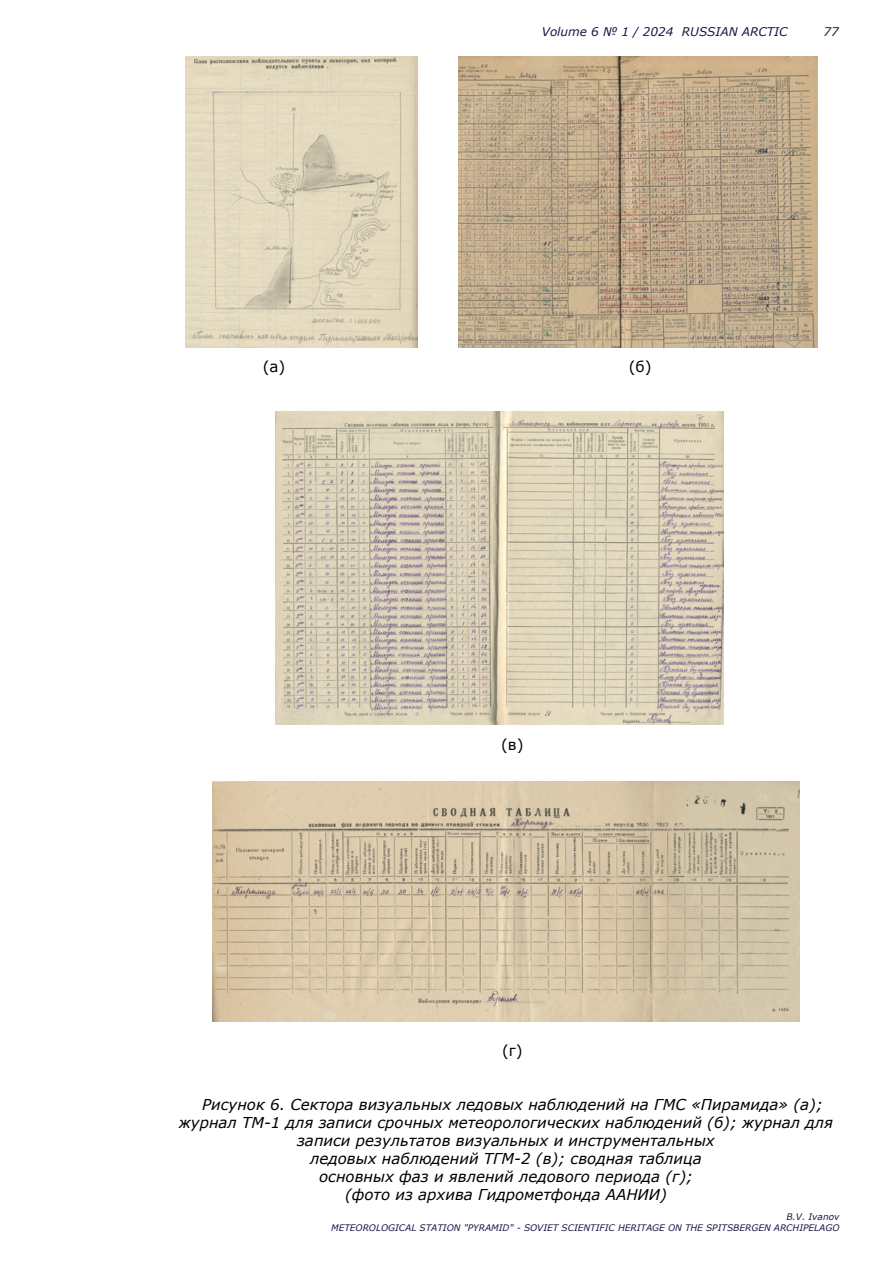
<style>
.page{position:relative;width:893px;height:1263px;background:#fff}
.page>*{position:absolute;margin:0;border:0;box-sizing:border-box;transform-origin:0 0}
.t1{font:italic 15px "Verdana";color:#000}
.t2{font:15px "Verdana";color:#000}
.t3{font:italic 12px "Verdana";color:#171846}
.t4{font:italic 9px/10.8px "Verdana";color:#171846;text-align:right}
</style>
<div class="page">
<img style="left:186px;top:56px;width:232px;height:292px">
<img style="left:458px;top:56px;width:359px;height:292px">
<img style="left:276px;top:411px;width:447px;height:314px">
<img style="left:213px;top:782px;width:586px;height:239px">
<p class="t3" style="left:542px;top:24px;width:247px">Volume 6 № 1 / 2024 RUSSIAN ARCTIC</p>
<p class="t3" style="left:823px;top:24px;width:17px">77</p>
<p class="t2" style="left:263px;top:356px;width:24px">(а)</p>
<p class="t2" style="left:629px;top:356px;width:24px">(б)</p>
<p class="t2" style="left:501px;top:734px;width:24px">(в)</p>
<p class="t2" style="left:502px;top:1040px;width:22px">(г)</p>
<p class="t1" style="left:202px;top:1094px;width:622px">Рисунок 6. Сектора визуальных ледовых наблюдений на ГМС «Пирамида» (а);</p>
<p class="t1" style="left:179px;top:1112px;width:656px">журнал ТМ-1 для записи срочных метеорологических наблюдений (б); журнал для</p>
<p class="t1" style="left:297px;top:1130px;width:419px">записи результатов визуальных и инструментальных</p>
<p class="t1" style="left:310px;top:1148px;width:393px">ледовых наблюдений ТГМ-2 (в); сводная таблица</p>
<p class="t1" style="left:319px;top:1166px;width:375px">основных фаз и явлений ледового периода (г);</p>
<p class="t1" style="left:345px;top:1184px;width:323px">(фото из архива Гидрометфонда ААНИИ)</p>
<p class="t4" style="left:331px;top:1211px;width:510px">B.V. Ivanov<br>METEOROLOGICAL STATION "PYRAMID" - SOVIET SCIENTIFIC HERITAGE ON THE SPITSBERGEN ARCHIPELAGO</p>
</div>
